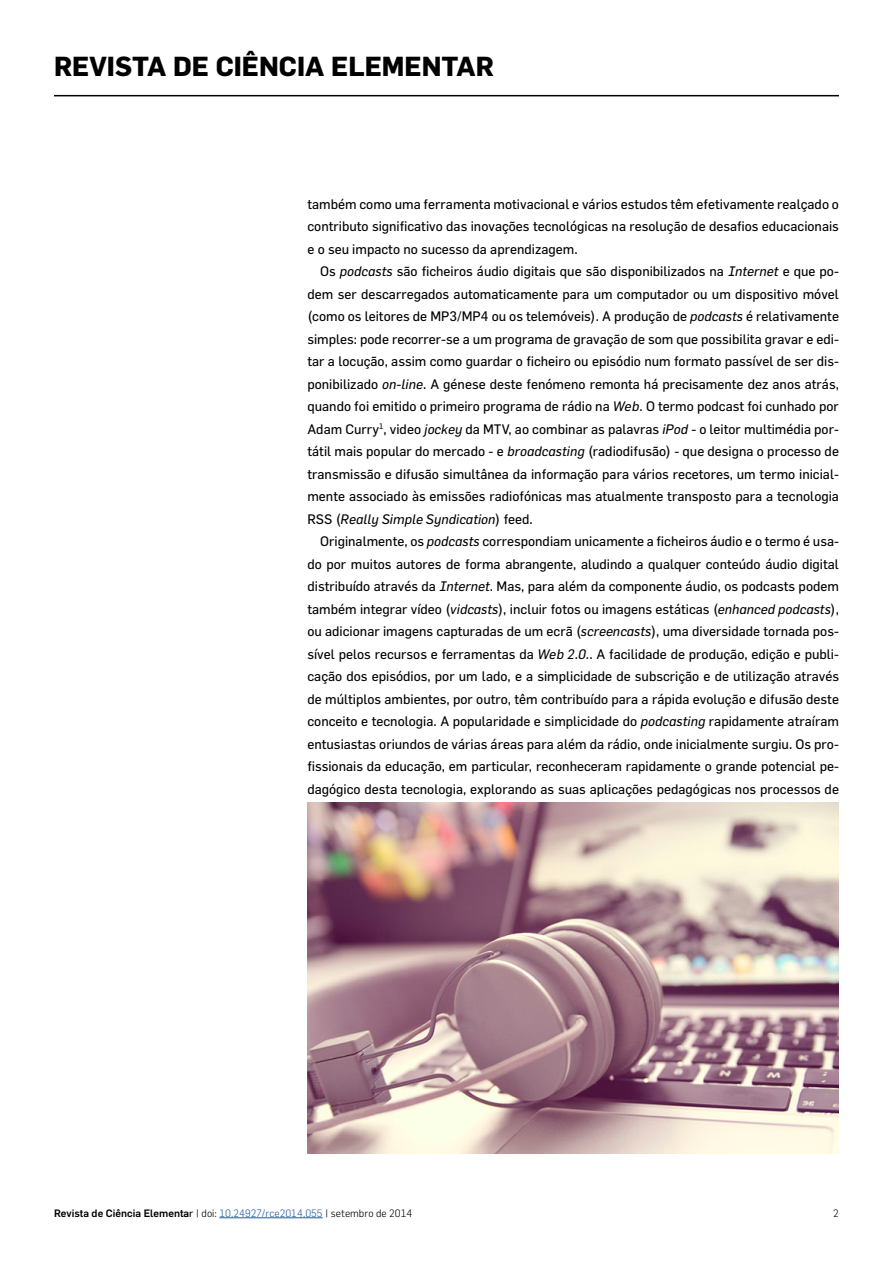
<style>
.page{position:relative;width:893px;height:1263px;background:#fff}
.page>*{position:absolute;margin:0;border:0;box-sizing:border-box;transform-origin:0 0}
.t1{font:700 27px "Flama";color:#000}
.t2{font:13.5px/22.5px "Flama";color:#000;text-align:justify}
.t3{font:500 10.5px "Flama";color:#000}
.t4{font:300 10.5px "Flama";color:#000}
.s1{font-style:italic}
.s2{font-weight:400}
.s3{font-weight:300}
.s4{font-weight:300;color:#275b9b}
</style>
<div class="page">
<hr style="left:54px;top:95px;width:785px;height:1px;background:#000">
<hr style="left:219px;top:1217px;width:104px;height:1px;background:#275b9b">
<img style="left:307px;top:802px;width:532px;height:351px">
<h1 class="t1" style="left:54px;top:50px;width:441px">REVISTA DE CIÊNCIA ELEMENTAR</h1>
<p class="t2" style="left:307px;top:192px;width:533px">também como uma ferramenta motivacional e vários estudos têm efetivamente realçado o contributo significativo das inovações tecnológicas na resolução de desafios educacionais e o seu impacto no sucesso da aprendizagem.</p>
<p class="t2" style="left:307px;top:260px;width:533px;text-indent:13px">Os <span class="s1">podcasts</span> são ficheiros áudio digitais que são disponibilizados na <span class="s1">Internet</span> e que po&shy;dem ser descarregados automaticamente para um computador ou um dispositivo móvel (como os leitores de MP3/MP4 ou os telemóveis). A produção de <span class="s1">podcasts</span> é relativamente simples: pode recorrer-se a um programa de gravação de som que possibilita gravar e edi&shy;tar a locução, assim como guardar o ficheiro ou episódio num formato passível de ser dis&shy;ponibilizado <span class="s1">on-line</span>. A génese deste fenómeno remonta há precisamente dez anos atrás, quando foi emitido o primeiro programa de rádio na <span class="s1">Web</span>. O termo podcast foi cunhado por Adam Curry<sup>1</sup>, video <span class="s1">jockey</span> da MTV, ao combinar as palavras <span class="s1">iPod</span> - o leitor multimédia por&shy;tátil mais popular do mercado - e <span class="s1">broadcasting</span> (radiodifusão) - que designa o processo de transmissão e difusão simultânea da informação para vários recetores, um termo inicial&shy;mente associado às emissões radiofónicas mas atualmente transposto para a tecnologia RSS (<span class="s1">Really Simple Syndication</span>) feed.</p>
<p class="t2" style="left:307px;top:530px;width:533px;text-indent:13px">Originalmente, os <span class="s1">podcasts</span> correspondiam unicamente a ficheiros áudio e o termo é usa&shy;do por muitos autores de forma abrangente, aludindo a qualquer conteúdo áudio digital distribuído através da <span class="s1">Internet</span>. Mas, para além da componente áudio, os podcasts podem também integrar vídeo (<span class="s1">vidcasts</span>), incluir fotos ou imagens estáticas (<span class="s1">enhanced podcasts</span>), ou adicionar imagens capturadas de um ecrã (<span class="s1">screencasts</span>), uma diversidade tornada pos&shy;sível pelos recursos e ferramentas da <span class="s1">Web 2.0.</span>. A facilidade de produção, edição e publi&shy;cação dos episódios, por um lado, e a simplicidade de subscrição e de utilização através de múltiplos ambientes, por outro, têm contribuído para a rápida evolução e difusão deste conceito e tecnologia. A popularidade e simplicidade do <span class="s1">podcasting</span> rapidamente atraíram entusiastas oriundos de várias áreas para além da rádio, onde inicialmente surgiu. Os pro&shy;fissionais da educação, em particular, reconheceram rapidamente o grande potencial pe&shy;dagógico desta tecnologia, explorando as suas aplicações pedagógicas nos processos de</p>
<p class="t3" style="left:54px;top:1206px;width:360px">Revista de Ciência Elementa<span class="s2">r</span> <span class="s3">| doi:</span> <span class="s4">10.24927/rce2014.055</span> <span class="s3">| setembro de 2014</span></p>
<p class="t4" style="left:833px;top:1207px;width:7px">2</p>
</div>
